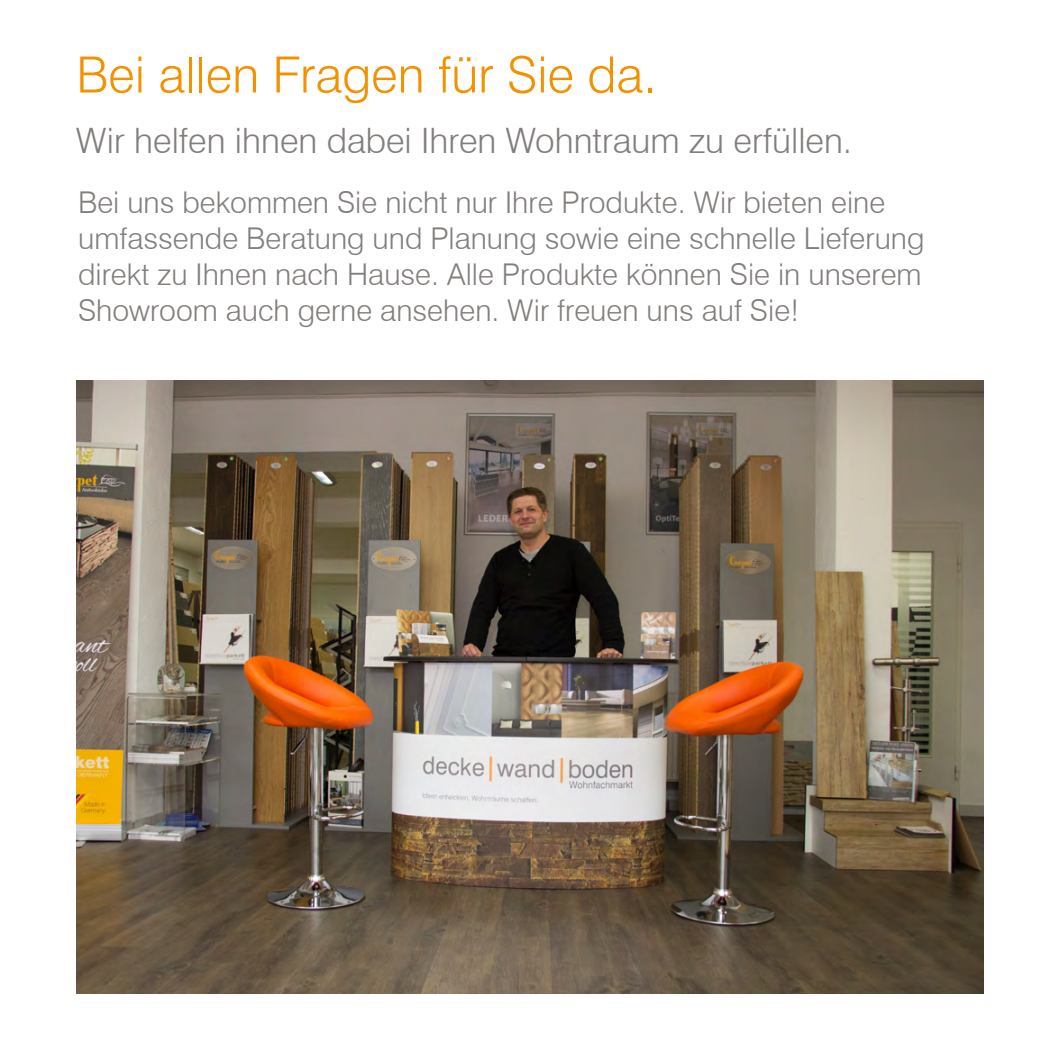
<style>
.page{position:relative;width:1049px;height:1049px;background:#fff}
.page>*{position:absolute;margin:0;border:0;box-sizing:border-box;transform-origin:0 0}
.t1{font:300 50px "Swiss 721 BT";color:#f39200}
.t2{font:300 35px "Swiss 721 BT";color:#827e7c}
.t3{font:300 30px/36px "Swiss 721 BT";color:#827e7c}
</style>
<div class="page">
<img style="left:76px;top:381px;width:907px;height:613px">
<h1 class="t1" style="left:76px;top:44px;width:582px">Bei allen Fragen für Sie da.</h1>
<p class="t2" style="left:76px;top:119px;width:777px">Wir helfen ihnen dabei Ihren Wohntraum zu erfüllen.</p>
<p class="t3" style="left:78px;top:184px;width:848px">Bei uns bekommen Sie nicht nur Ihre Produkte. Wir bieten eine umfassende Beratung und Planung sowie eine schnelle Lieferung direkt zu Ihnen nach Hause. Alle Produkte können Sie in unserem Showroom auch gerne ansehen. Wir freuen uns auf Sie!</p>
</div>
